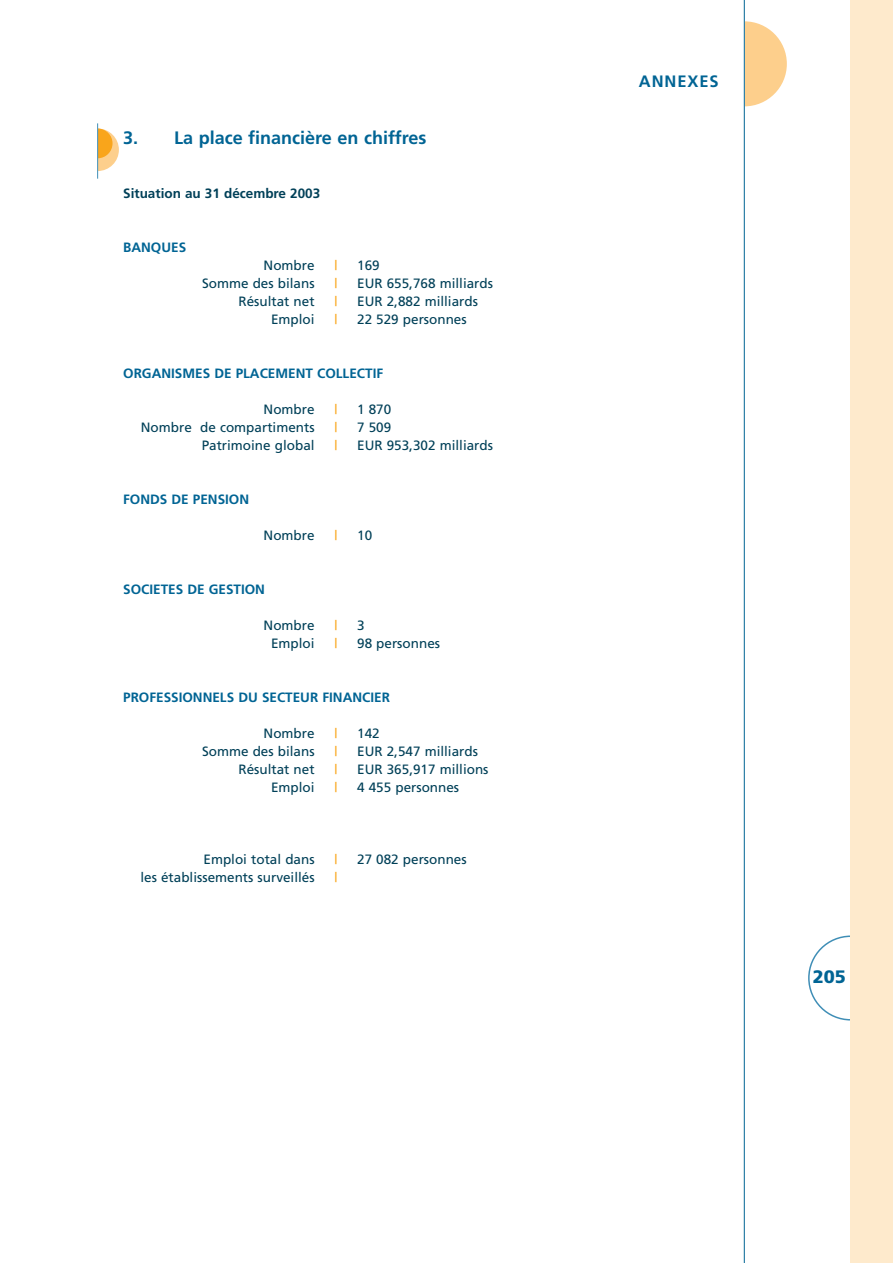
<style>
.page{position:relative;width:893px;height:1263px;background:#fff}
.page>*{position:absolute;margin:0;border:0;box-sizing:border-box;transform-origin:0 0}
.t1{font:700 18px "Frutiger";color:#006494}
.t2{font:900 18px "Frutiger";color:#006494}
.t3{font:700 16.5px "Frutiger";letter-spacing:.055em;color:#006494}
.t4{font:13.5px "Frutiger";color:#004058}
.t5{font:700 13.5px "Frutiger";color:#006494}
.t6{font:700 13.5px "Frutiger";color:#004058}
.t7{font:13.5px "Frutiger";color:#f9a51b}
</style>
<div class="page">
<svg style="left:808px;top:936px;width:42px;height:85px"></svg>
<div style="left:850px;top:0;width:42px;height:1263px;background:#feeacc"></div>
<div style="left:701px;top:21px;width:85px;height:85px;background:#fdcf8c;border-radius:50%"></div>
<div style="left:693px;top:0;width:51px;height:111px;background:#fff"></div>
<hr style="left:744px;top:0;width:1px;height:1263px;background:#006494">
<svg style="left:76px;top:129px;width:43px;height:42px"></svg>
<div style="left:83px;top:129px;width:29px;height:29px;background:#f9a51b;border-radius:50%"></div>
<div style="left:66px;top:126px;width:32px;height:47px;background:#fff"></div>
<hr style="left:97px;top:123px;width:1px;height:56px;background:#3f8eb6">
<h1 class="t1" style="left:123px;top:131px;width:305px">3. La place financière en chiffres</h1>
<p class="t6" style="left:123px;top:188px;width:199px">Situation au 31 décembre 2003</p>
<p class="t5" style="left:123px;top:242px;width:64px">BANQUES</p>
<p class="t4" style="left:263px;top:260px;width:52px">Nombre</p>
<p class="t7" style="left:334px;top:260px;width:4px">|</p>
<p class="t4" style="left:357px;top:260px;width:24px">169</p>
<p class="t4" style="left:202px;top:278px;width:114px">Somme des bilans</p>
<p class="t7" style="left:334px;top:278px;width:4px">|</p>
<p class="t4" style="left:357px;top:278px;width:137px">EUR 655,768 milliards</p>
<p class="t4" style="left:238px;top:296px;width:78px">Résultat net</p>
<p class="t7" style="left:334px;top:296px;width:4px">|</p>
<p class="t4" style="left:357px;top:296px;width:122px">EUR 2,882 milliards</p>
<p class="t4" style="left:271px;top:314px;width:45px">Emploi</p>
<p class="t7" style="left:334px;top:314px;width:4px">|</p>
<p class="t4" style="left:357px;top:314px;width:111px">22 529 personnes</p>
<p class="t5" style="left:123px;top:368px;width:261px">ORGANISMES DE PLACEMENT COLLECTIF</p>
<p class="t4" style="left:263px;top:404px;width:52px">Nombre</p>
<p class="t7" style="left:334px;top:404px;width:4px">|</p>
<p class="t4" style="left:357px;top:404px;width:36px">1 870</p>
<p class="t4" style="left:141px;top:422px;width:175px">Nombre de compartiments</p>
<p class="t7" style="left:334px;top:422px;width:4px">|</p>
<p class="t4" style="left:357px;top:422px;width:36px">7 509</p>
<p class="t4" style="left:202px;top:440px;width:114px">Patrimoine global</p>
<p class="t7" style="left:334px;top:440px;width:4px">|</p>
<p class="t4" style="left:357px;top:440px;width:137px">EUR 953,302 milliards</p>
<p class="t5" style="left:123px;top:494px;width:128px">FONDS DE PENSION</p>
<p class="t4" style="left:263px;top:530px;width:52px">Nombre</p>
<p class="t7" style="left:334px;top:530px;width:4px">|</p>
<p class="t4" style="left:357px;top:530px;width:17px">10</p>
<p class="t5" style="left:123px;top:584px;width:143px">SOCIETES DE GESTION</p>
<p class="t4" style="left:263px;top:620px;width:52px">Nombre</p>
<p class="t7" style="left:334px;top:620px;width:4px">|</p>
<p class="t4" style="left:357px;top:620px;width:9px">3</p>
<p class="t4" style="left:271px;top:638px;width:45px">Emploi</p>
<p class="t7" style="left:334px;top:638px;width:4px">|</p>
<p class="t4" style="left:357px;top:638px;width:84px">98 personnes</p>
<p class="t5" style="left:123px;top:692px;width:268px">PROFESSIONNELS DU SECTEUR FINANCIER</p>
<p class="t4" style="left:263px;top:728px;width:52px">Nombre</p>
<p class="t7" style="left:334px;top:728px;width:4px">|</p>
<p class="t4" style="left:357px;top:728px;width:24px">142</p>
<p class="t4" style="left:202px;top:746px;width:114px">Somme des bilans</p>
<p class="t7" style="left:334px;top:746px;width:4px">|</p>
<p class="t4" style="left:357px;top:746px;width:122px">EUR 2,547 milliards</p>
<p class="t4" style="left:238px;top:764px;width:78px">Résultat net</p>
<p class="t7" style="left:334px;top:764px;width:4px">|</p>
<p class="t4" style="left:357px;top:764px;width:133px">EUR 365,917 millions</p>
<p class="t4" style="left:271px;top:782px;width:45px">Emploi</p>
<p class="t7" style="left:334px;top:782px;width:4px">|</p>
<p class="t4" style="left:357px;top:782px;width:104px">4 455 personnes</p>
<p class="t4" style="left:203px;top:854px;width:113px">Emploi total dans</p>
<p class="t7" style="left:334px;top:854px;width:4px">|</p>
<p class="t4" style="left:357px;top:854px;width:111px">27 082 personnes</p>
<p class="t4" style="left:140px;top:872px;width:176px">les établissements surveillés</p>
<p class="t7" style="left:334px;top:872px;width:4px">|</p>
<p class="t3" style="left:639px;top:75px;width:81px">ANNEXES</p>
<h1 class="t2" style="left:812px;top:969px;width:35px">205</h1>
</div>
